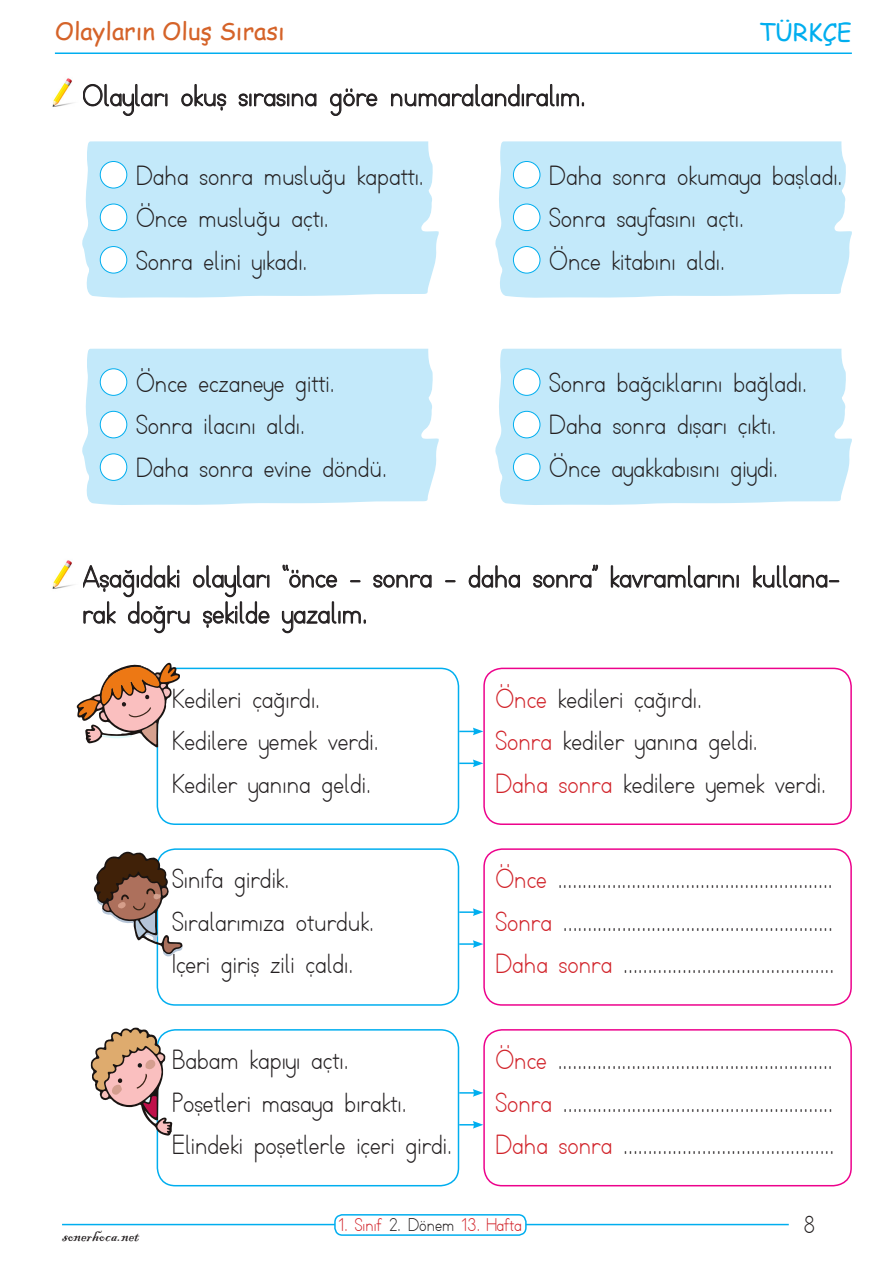
<style>
.page{position:relative;width:893px;height:1263px;background:#fff}
.page>*{position:absolute;margin:0;border:0;box-sizing:border-box;transform-origin:0 0}
.t1{font:30px/36px "TTKB Dik Temel Abece";color:#231f20}
.t2{font:27px "TTKB Dik Temel Abece";color:#231f20}
.t3{font:24px "Comic Sans MS";color:#d56329}
.t4{font:24px "Comic Sans MS";color:#00aeef}
.t5{font:24px "TTKB Dik Temel Abece";color:#231f20}
.t6{font:18px "TTKB Dik Temel Abece";color:#d1232a}
.t7{font:18px "Blackadder ITC";color:#231f20}
.s1{color:#d1232a}
.s2{color:#231f20}
</style>
<div class="page">
<hr style="left:62px;top:1224px;width:727px;height:1px;background:#00aeef">
<div style="left:335px;top:1215px;width:191px;height:20px;background:#fff;border-radius:8px"></div>
<div style="left:334px;top:1214px;width:193px;height:22px;border:2px solid #00aeef;border-radius:8px"></div>
<hr style="left:55px;top:53px;width:797px;height:1px;background:#00aeef">
<svg style="left:83px;top:84px;width:84px;height:32px"></svg>
<svg style="left:181px;top:84px;width:45px;height:26px"></svg>
<svg style="left:239px;top:94px;width:77px;height:12px"></svg>
<svg style="left:330px;top:89px;width:47px;height:27px"></svg>
<svg style="left:391px;top:84px;width:193px;height:22px"></svg>
<svg style="left:283px;top:565px;width:54px;height:23px"></svg>
<svg style="left:350px;top:580px;width:10px;height:2px"></svg>
<svg style="left:373px;top:575px;width:58px;height:13px"></svg>
<svg style="left:445px;top:580px;width:10px;height:2px"></svg>
<svg style="left:469px;top:565px;width:51px;height:23px"></svg>
<svg style="left:533px;top:565px;width:65px;height:23px"></svg>
<svg style="left:611px;top:565px;width:128px;height:23px"></svg>
<svg style="left:753px;top:565px;width:86px;height:23px"></svg>
<svg style="left:83px;top:565px;width:186px;height:68px"></svg>
<svg style="left:282px;top:601px;width:84px;height:32px"></svg>
<img style="left:52px;top:78px;width:21px;height:29px">
<img style="left:52px;top:560px;width:21px;height:29px">
<div style="left:82px;top:141px;width:357px;height:157px;background:#c3e9fa"></div>
<div style="left:82px;top:349px;width:357px;height:156px;background:#c3e9fa"></div>
<div style="left:495px;top:141px;width:357px;height:157px;background:#c3e9fa"></div>
<div style="left:495px;top:349px;width:357px;height:156px;background:#c3e9fa"></div>
<div style="left:100px;top:161px;width:27px;height:27px;background:#fff;border-radius:50%"></div>
<div style="left:100px;top:161px;width:27px;height:27px;border:1px solid #00aeef;border-radius:50%"></div>
<div style="left:100px;top:369px;width:27px;height:26px;background:#fff;border-radius:50%"></div>
<div style="left:100px;top:369px;width:27px;height:26px;border:1px solid #00aeef;border-radius:50%"></div>
<div style="left:513px;top:161px;width:27px;height:27px;background:#fff;border-radius:50%"></div>
<div style="left:513px;top:161px;width:27px;height:27px;border:1px solid #00aeef;border-radius:50%"></div>
<div style="left:513px;top:369px;width:27px;height:26px;background:#fff;border-radius:50%"></div>
<div style="left:513px;top:369px;width:27px;height:26px;border:1px solid #00aeef;border-radius:50%"></div>
<div style="left:100px;top:204px;width:27px;height:27px;background:#fff;border-radius:50%"></div>
<div style="left:100px;top:204px;width:27px;height:27px;border:1px solid #00aeef;border-radius:50%"></div>
<div style="left:100px;top:411px;width:27px;height:27px;background:#fff;border-radius:50%"></div>
<div style="left:100px;top:411px;width:27px;height:27px;border:1px solid #00aeef;border-radius:50%"></div>
<div style="left:513px;top:204px;width:27px;height:27px;background:#fff;border-radius:50%"></div>
<div style="left:513px;top:204px;width:27px;height:27px;border:1px solid #00aeef;border-radius:50%"></div>
<div style="left:513px;top:411px;width:27px;height:27px;background:#fff;border-radius:50%"></div>
<div style="left:513px;top:411px;width:27px;height:27px;border:1px solid #00aeef;border-radius:50%"></div>
<div style="left:100px;top:247px;width:27px;height:26px;background:#fff;border-radius:50%"></div>
<div style="left:100px;top:246px;width:27px;height:27px;border:1px solid #00aeef;border-radius:50%"></div>
<div style="left:100px;top:454px;width:27px;height:26px;background:#fff;border-radius:50%"></div>
<div style="left:100px;top:454px;width:27px;height:27px;border:1px solid #00aeef;border-radius:50%"></div>
<div style="left:513px;top:247px;width:27px;height:26px;background:#fff;border-radius:50%"></div>
<div style="left:513px;top:246px;width:27px;height:27px;border:1px solid #00aeef;border-radius:50%"></div>
<div style="left:513px;top:454px;width:27px;height:26px;background:#fff;border-radius:50%"></div>
<div style="left:513px;top:454px;width:27px;height:27px;border:1px solid #00aeef;border-radius:50%"></div>
<div style="left:157px;top:668px;width:302px;height:157px;border:2px solid #00aeef;border-radius:18px"></div>
<div style="left:157px;top:848px;width:302px;height:158px;border:2px solid #00aeef;border-radius:18px"></div>
<div style="left:157px;top:1029px;width:302px;height:157px;border:2px solid #00aeef;border-radius:18px"></div>
<div style="left:483px;top:668px;width:369px;height:157px;border:2px solid #ed028c;border-radius:18px"></div>
<div style="left:483px;top:848px;width:369px;height:158px;border:2px solid #ed028c;border-radius:18px"></div>
<div style="left:483px;top:1029px;width:369px;height:157px;border:2px solid #ed028c;border-radius:18px"></div>
<svg style="left:459px;top:728px;width:24px;height:7px"></svg>
<svg style="left:459px;top:908px;width:24px;height:8px"></svg>
<svg style="left:459px;top:1089px;width:24px;height:8px"></svg>
<svg style="left:459px;top:759px;width:24px;height:8px"></svg>
<svg style="left:459px;top:940px;width:24px;height:8px"></svg>
<svg style="left:459px;top:1121px;width:24px;height:7px"></svg>
<svg style="left:77px;top:662px;width:103px;height:86px"></svg>
<svg style="left:90px;top:1027px;width:82px;height:109px"></svg>
<svg style="left:93px;top:850px;width:90px;height:107px"></svg>
<p class="t3" style="left:55px;top:13px;width:231px">Olayların Oluş Sırası</p>
<p class="t4" style="left:759px;top:14px;width:95px">TÜRKÇE</p>
<p class="t1" style="left:82px;top:78px;width:505px">Olayları okuş sırasına göre numaralandıralım.</p>
<p class="t2" style="left:136px;top:159px;width:289px">Daha sonra musluğu kapattı.</p>
<p class="t2" style="left:549px;top:159px;width:295px">Daha sonra okumaya başladı.</p>
<p class="t2" style="left:136px;top:201px;width:194px">Önce musluğu açtı.</p>
<p class="t2" style="left:549px;top:201px;width:196px">Sonra sayfasını açtı.</p>
<p class="t2" style="left:136px;top:244px;width:173px">Sonra elini yıkadı.</p>
<p class="t2" style="left:549px;top:244px;width:177px">Önce kitabını aldı.</p>
<p class="t2" style="left:136px;top:366px;width:200px">Önce eczaneye gitti.</p>
<p class="t2" style="left:549px;top:366px;width:259px">Sonra bağcıklarını bağladı.</p>
<p class="t2" style="left:136px;top:409px;width:170px">Sonra ilacını aldı.</p>
<p class="t2" style="left:549px;top:409px;width:229px">Daha sonra dışarı çıktı.</p>
<p class="t2" style="left:136px;top:451px;width:252px">Daha sonra evine döndü.</p>
<p class="t2" style="left:549px;top:451px;width:230px">Önce ayakkabısını giydi.</p>
<p class="t1" style="left:82px;top:560px;width:759px">Aşağıdaki olayları ‘‘önce - sonra - daha sonra’’ kavramlarını kullana&shy;rak doğru şekilde yazalım.</p>
<p class="t7" style="left:62px;top:1224px;width:79px">sonerhoca.net</p>
<p class="t2" style="left:172px;top:682px;width:149px">Kedileri çağırdı.</p>
<p class="t2" style="left:495px;top:682px;width:208px"><span class="s1">Önce</span> kedileri çağırdı.</p>
<p class="t2" style="left:172px;top:724px;width:208px">Kedilere yemek verdi.</p>
<p class="t2" style="left:495px;top:724px;width:264px"><span class="s1">Sonra</span> kediler yanına geldi.</p>
<p class="t2" style="left:172px;top:767px;width:200px">Kediler yanına geldi.</p>
<p class="t2" style="left:495px;top:767px;width:332px"><span class="s1">Daha sonra</span> kedilere yemek verdi.</p>
<p class="t2" style="left:172px;top:863px;width:119px">Sınıfa girdik.</p>
<p class="t2" style="left:495px;top:863px;width:339px"><span class="s1">Önce</span> ........................................................</p>
<p class="t2" style="left:172px;top:905px;width:203px">Sıralarımıza oturduk.</p>
<p class="t2" style="left:495px;top:905px;width:339px"><span class="s1">Sonra</span> .......................................................</p>
<p class="t2" style="left:172px;top:948px;width:183px">İçeri giriş zili çaldı.</p>
<p class="t2" style="left:495px;top:948px;width:341px"><span class="s1">Daha sonra</span> ...........................................</p>
<p class="t2" style="left:172px;top:1043px;width:178px">Babam kapıyı açtı.</p>
<p class="t2" style="left:495px;top:1043px;width:339px"><span class="s1">Önce</span> ........................................................</p>
<p class="t2" style="left:172px;top:1086px;width:236px">Poşetleri masaya bıraktı.</p>
<p class="t2" style="left:495px;top:1086px;width:339px"><span class="s1">Sonra</span> .......................................................</p>
<p class="t2" style="left:172px;top:1128px;width:281px">Elindeki poşetlerle içeri girdi.</p>
<p class="t2" style="left:495px;top:1128px;width:341px"><span class="s1">Daha sonra</span> ...........................................</p>
<p class="t6" style="left:338px;top:1214px;width:185px">1. Sınıf <span class="s2">2. Dönem</span> 13. Hafta</p>
<p class="t5" style="left:803px;top:1210px;width:13px">8</p>
</div>
